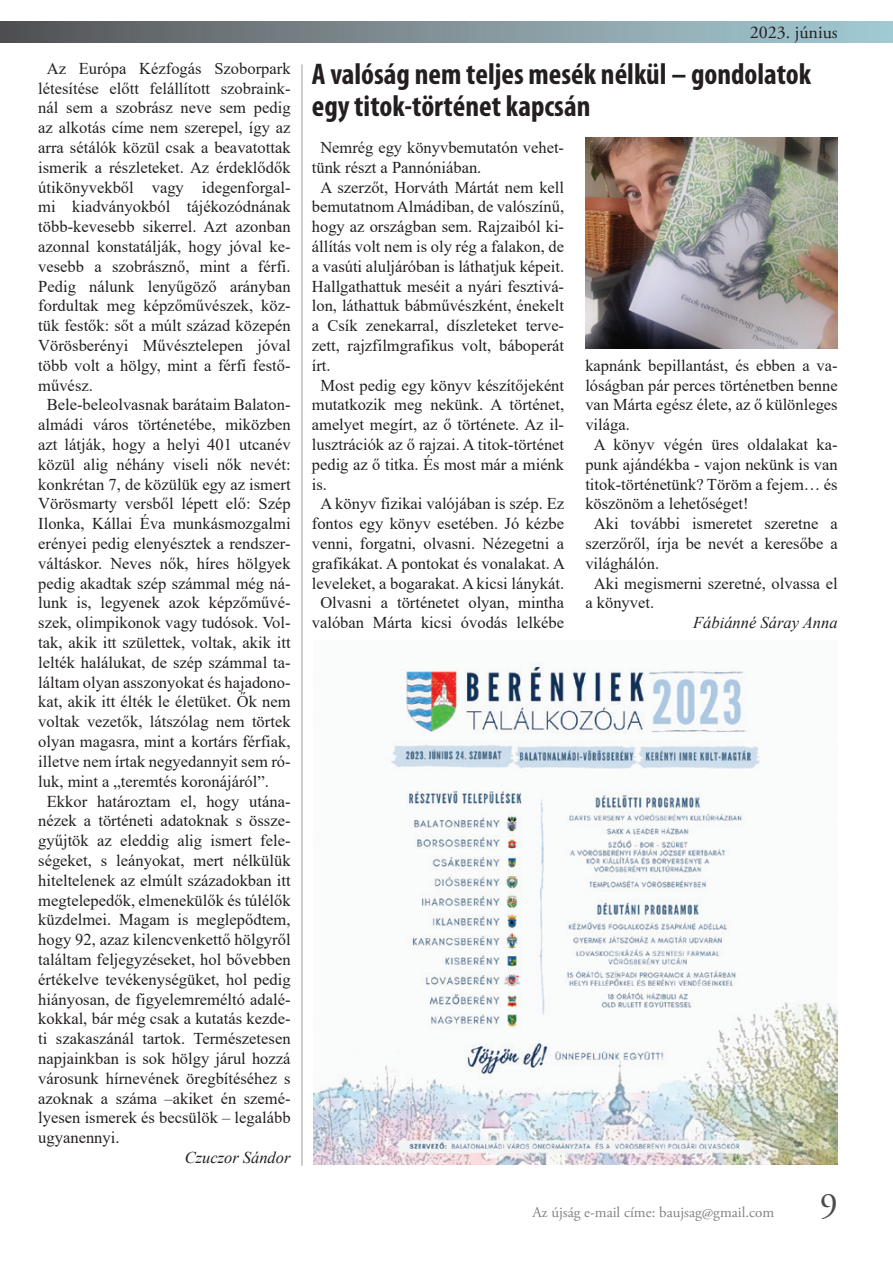
<style>
.page{position:relative;width:893px;height:1263px;background:#fff}
.page>*{position:absolute;margin:0;border:0;box-sizing:border-box;transform-origin:0 0}
.t1{font:36px "Adobe Garamond Pro";color:#4b4c4d}
.t2{font:700 condensed 30px/31.5px "Myriad Pro";color:#231f20}
.t3{font:18px "Adobe Garamond Pro";color:#231f20}
.t4{font:16.5px/19.8px "Times New Roman";color:#231f20;text-align:justify}
.t5{font:italic 16.5px "Times New Roman";color:#231f20}
.t6{font:15px "Adobe Garamond Pro";color:#808285}
</style>
<div class="page">
<div style="left:0;top:21px;width:893px;height:22px;background:linear-gradient(to right,#575456,#a8ced7)"></div>
<hr style="left:301px;top:64px;width:2px;height:1102px;background:#bcbdc0">
<img style="left:585px;top:138px;width:253px;height:210px">
<img style="left:313px;top:662px;width:525px;height:502px">
<p class="t4" style="left:38px;top:58px;width:254px;text-indent:9px">Az Európa Kézfogás Szoborpark létesítése előtt felállított szobraink&shy;nál sem a szobrász neve sem pedig az alkotás címe nem szerepel, így az arra sétálók közül csak a beavatottak ismerik a részleteket. Az érdeklődők útikönyvekből vagy idegenforgal&shy;mi kiadványokból tájékozódnának több-kevesebb sikerrel. Azt azonban azonnal konstatálják, hogy jóval ke&shy;vesebb a szobrásznő, mint a férfi.<br>Pedig nálunk lenyűgöző arányban fordultak meg képzőművészek, köz&shy;tük festők: sőt a múlt század közepén Vörösberényi Művésztelepen jóval több volt a hölgy, mint a férfi festő&shy;művész.</p>
<p class="t4" style="left:38px;top:394px;width:254px;text-indent:9px">Bele-beleolvasnak barátaim Balaton&shy;almádi város történetébe, miközben azt látják, hogy a helyi 401 utcanév közül alig néhány viseli nők nevét: konkrétan 7, de közülük egy az ismert Vörösmarty versből lépett elő: Szép Ilonka, Kállai Éva munkásmozgalmi erényei pedig elenyésztek a rendszer&shy;váltáskor. Neves nők, híres hölgyek pedig akadtak szép számmal még ná&shy;lunk is, legyenek azok képzőművé&shy;szek, olimpikonok vagy tudósok. Vol&shy;tak, akik itt születtek, voltak, akik itt lelték halálukat, de szép számmal ta&shy;láltam olyan asszonyokat és hajadono&shy;kat, akik itt élték le életüket. Ők nem voltak vezetők, látszólag nem törtek olyan magasra, mint a kortárs férfiak, illetve nem írtak negyedannyit sem ró&shy;luk, mint a „teremtés koronájáról”.</p>
<p class="t4" style="left:38px;top:790px;width:254px;text-indent:9px">Ekkor határoztam el, hogy utána&shy;nézek a történeti adatoknak s össze&shy;gyűjtök az eleddig alig ismert fele&shy;ségeket, s leányokat, mert nélkülük hiteltelenek az elmúlt századokban itt megtelepedők, elmenekülők és túlélők küzdelmei. Magam is meglepődtem, hogy 92, azaz kilencvenkettő hölgyről találtam feljegyzéseket, hol bővebben értékelve tevékenységüket, hol pedig hiányosan, de figyelemreméltó adalé&shy;kokkal, bár még csak a kutatás kezde&shy;ti szakaszánál tartok. Természetesen napjainkban is sok hölgy járul hozzá városunk hírnevének öregbítéséhez s azoknak a száma –akiket én szemé&shy;lyesen ismerek és becsülök – legalább ugyanennyi.</p>
<p class="t5" style="left:185px;top:1146px;width:107px">Czuczor Sándor</p>
<p class="t3" style="left:750px;top:21px;width:89px">2023. június</p>
<p class="t2" style="left:312px;top:58px;width:501px">A valóság nem teljes mesék nélkül – gondolatok egy titok-történet kapcsán</p>
<p class="t4" style="left:312px;top:137px;width:254px;text-indent:9px">Nemrég egy könyvbemutatón vehet&shy;tünk részt a Pannóniában.</p>
<p class="t4" style="left:312px;top:177px;width:254px;text-indent:9px">A szerzőt, Horváth Mártát nem kell bemutatnom Almádiban, de valószínű, hogy az országban sem. Rajzaiból ki&shy;állítás volt nem is oly rég a falakon, de a vasúti aluljáróban is láthatjuk képeit.<br>Hallgathattuk meséit a nyári fesztivá&shy;lon, láthattuk bábművészként, énekelt a Csík zenekarral, díszleteket terve&shy;zett, rajzfilmgrafikus volt, báboperát írt.</p>
<p class="t4" style="left:312px;top:375px;width:254px;text-indent:9px">Most pedig egy könyv készítőjeként mutatkozik meg nekünk. A történet, amelyet megírt, az ő története. Az il&shy;lusztrációk az ő rajzai. A titok-történet pedig az ő titka. És most már a miénk is.</p>
<p class="t4" style="left:312px;top:493px;width:255px;text-align:center">A könyv fizikai valójában is szép. Ez fontos egy könyv esetében. Jó kézbe venni, forgatni, olvasni. Nézegetni a grafikákat. A pontokat és vonalakat. A leveleket, a bogarakat. A kicsi lánykát.</p>
<p class="t4" style="left:312px;top:592px;width:254px;text-align:center">Olvasni a történetet olyan, mintha valóban Márta kicsi óvodás lelkébe</p>
<p class="t4" style="left:585px;top:355px;width:254px">kapnánk bepillantást, és ebben a va&shy;lóságban pár perces történetben benne van Márta egész élete, az ő különleges világa.</p>
<p class="t4" style="left:585px;top:434px;width:254px;text-indent:9px">A könyv végén üres oldalakat ka&shy;punk ajándékba - vajon nekünk is van titok-történetünk? Töröm a fejem… és köszönöm a lehetőséget!</p>
<p class="t4" style="left:585px;top:513px;width:254px;text-indent:9px">Aki további ismeretet szeretne a szerzőről, írja be nevét a keresőbe a világhálón.</p>
<p class="t4" style="left:585px;top:573px;width:254px;text-indent:9px">Aki megismerni szeretné, olvassa el a könyvet.</p>
<p class="t5" style="left:693px;top:611px;width:146px">Fábiánné Sáray Anna</p>
<p class="t6" style="left:532px;top:1203px;width:243px">Az újság e-mail címe: baujsag@gmail.com</p>
<p class="t1" style="left:820px;top:1184px;width:19px">9</p>
</div>
